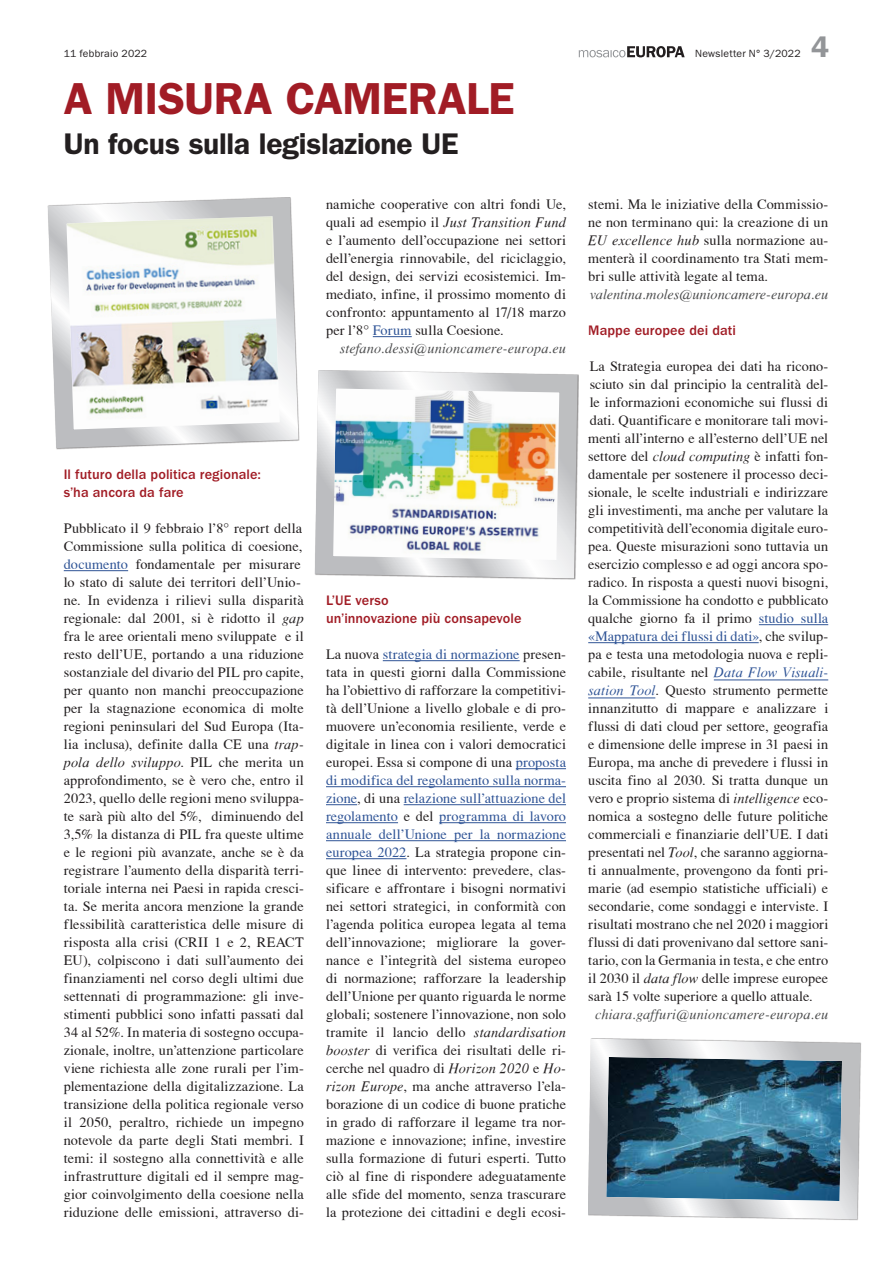
<style>
.page{position:relative;width:893px;height:1263px;background:#fff}
.page>*{position:absolute;margin:0;border:0;box-sizing:border-box;transform-origin:0 0}
.t1{font:600 45px "ITC Franklin Gothic Std";letter-spacing:-.01em;color:#a11c25}
.t2{font:600 30px "ITC Franklin Gothic Std";letter-spacing:-.01em;color:#231f20}
.t3{font:600 30px "ITC Franklin Gothic Std";color:#939598}
.t4{font:14.25px/18px "T Acc LAD";letter-spacing:.01em;color:#231f20;text-align:justify}
.t5{font:14.25px "T Acc LAD Italic";letter-spacing:.005em;color:#4b4c4d}
.t6{font:500 14.25px/18px "ITC Franklin Gothic Std";letter-spacing:.005em;color:#a11c25}
.t7{font:14.25px "T Acc LAD Italic";letter-spacing:.01em;color:#231f20}
.t8{font:10.5px "ITC Franklin Gothic Std";letter-spacing:.015em;color:#231f20}
.s1{color:#2f5496}
.s2{font-family:"T Acc LAD Italic"}
.s3{font-family:"T Acc LAD"}
.s4{font-family:"T Acc LAD Italic";color:#2f5496}
</style>
<div class="page">
<svg style="left:579px;top:46px;width:106px;height:11px"></svg>
<hr style="left:373px;top:336px;width:39px;height:1px;background:#2f5496">
<hr style="left:383px;top:660px;width:137px;height:1px;background:#2f5496">
<hr style="left:516px;top:768px;width:50px;height:1px;background:#2f5496">
<hr style="left:326px;top:786px;width:240px;height:1px;background:#2f5496">
<hr style="left:326px;top:804px;width:31px;height:1px;background:#2f5496">
<hr style="left:404px;top:804px;width:162px;height:1px;background:#2f5496">
<hr style="left:326px;top:822px;width:72px;height:1px;background:#2f5496">
<hr style="left:439px;top:822px;width:127px;height:1px;background:#2f5496">
<hr style="left:326px;top:840px;width:240px;height:1px;background:#2f5496">
<hr style="left:326px;top:858px;width:80px;height:1px;background:#2f5496">
<hr style="left:64px;top:570px;width:64px;height:1px;background:#2f5496">
<hr style="left:759px;top:624px;width:69px;height:1px;background:#2f5496">
<hr style="left:588px;top:642px;width:171px;height:1px;background:#2f5496">
<hr style="left:714px;top:680px;width:114px;height:1px;background:#2f5496">
<hr style="left:588px;top:698px;width:67px;height:1px;background:#2f5496">
<svg style="left:47px;top:197px;width:253px;height:253px"></svg>
<svg style="left:588px;top:1038px;width:273px;height:183px;background:#668596"></svg>
<img style="left:314px;top:370px;width:265px;height:210px">
<p class="t8" style="left:64px;top:48px;width:85px">11 febbraio 2022</p>
<p class="t8" style="left:695px;top:48px;width:107px">Newsletter N° 3/2022</p>
<h1 class="t1" style="left:64px;top:72px;width:452px">A MISURA CAMERALE</h1>
<h2 class="t2" style="left:64px;top:126px;width:396px">Un focus sulla legislazione UE</h2>
<h2 class="t3" style="left:811px;top:29px;width:19px">4</h2>
<p class="t6" style="left:64px;top:465px;width:199px">Il futuro della politica regionale: s’ha ancora da fare</p>
<p class="t4" style="left:64px;top:519px;width:242px;text-align:left">Pubblicato il 9 febbraio l’8° report della Commissione sulla politica di coesione, <span class="s1">documento</span> fondamentale per misurare lo stato di salute dei territori dell’Unio&shy;ne. In evidenza i rilievi sulla disparità regionale: dal 2001, si è ridotto il <span class="s2">gap </span>fra le aree orientali meno sviluppate e il resto dell’UE, portando a una riduzione sostanziale del divario del PIL pro capite, per quanto non manchi preoccupazione per la stagnazione economica di molte regioni peninsulari del Sud Europa (Ita&shy;lia inclusa), definite dalla CE una <span class="s2">trap-</span></p>
<p class="t7" style="left:64px;top:754px;width:241px">pola dello sviluppo<span class="s3">. PIL che merita un</span></p>
<p class="t4" style="left:64px;top:771px;width:242px">approfondimento, se è vero che, entro il 2023, quello delle regioni meno sviluppa&shy;te sarà più alto del 5%, diminuendo del 3,5% la distanza di PIL fra queste ultime e le regioni più avanzate, anche se è da registrare l’aumento della disparità terri&shy;toriale interna nei Paesi in rapida cresci&shy;ta. Se merita ancora menzione la grande flessibilità caratteristica delle misure di risposta alla crisi (CRII 1 e 2, REACT EU), colpiscono i dati sull’aumento dei finanziamenti nel corso degli ultimi due settennati di programmazione: gli inve&shy;stimenti pubblici sono infatti passati dal 34 al 52%. In materia di sostegno occupa&shy;zionale, inoltre, un’attenzione particolare viene richiesta alle zone rurali per l’im&shy;plementazione della digitalizzazione. La transizione della politica regionale verso il 2050, peraltro, richiede un impegno notevole da parte degli Stati membri. I temi: il sostegno alla connettività e alle infrastrutture digitali ed il sempre mag&shy;gior coinvolgimento della coesione nella riduzione delle emissioni, attraverso di-</p>
<p class="t4" style="left:326px;top:195px;width:242px">namiche cooperative con altri fondi Ue,</p>
<p class="t7" style="left:326px;top:214px;width:242px"><span class="s3">quali ad esempio il</span> Just Transition Fund</p>
<p class="t4" style="left:326px;top:231px;width:241px">e l’aumento dell’occupazione nei settori dell’energia rinnovabile, del riciclaggio, del design, dei servizi ecosistemici. Im&shy;mediato, infine, il prossimo momento di confronto: appuntamento al 17/18 marzo per l’8° <span class="s1">Forum</span> sulla Coesione.</p>
<p class="t5" style="left:340px;top:340px;width:228px">stefano.dessi@unioncamere-europa.eu</p>
<p class="t6" style="left:326px;top:591px;width:197px">L’UE verso<br>un’innovazione più consapevole</p>
<p class="t4" style="left:326px;top:645px;width:242px">La nuova <span class="s1">strategia di normazione</span> presen&shy;tata in questi giorni dalla Commissione ha l’obiettivo di rafforzare la competitivi&shy;tà dell’Unione a livello globale e di pro&shy;muovere un’economia resiliente, verde e digitale in linea con i valori democratici europei. Essa si compone di una <span class="s1">proposta di modifica del regolamento sulla norma&shy;zione</span>, di una <span class="s1">relazione sull’attuazione del regolamento</span> e del <span class="s1">programma di lavoro annuale dell’Unione per la normazione europea 2022</span>. La strategia propone cin&shy;que linee di intervento: prevedere, clas&shy;sificare e affrontare i bisogni normativi nei settori strategici, in conformità con l’agenda politica europea legata al tema dell’innovazione; migliorare la gover&shy;nance e l’integrità del sistema europeo di normazione; rafforzare la leadership dell’Unione per quanto riguarda le norme globali; sostenere l’innovazione, non solo tramite il lancio dello <span class="s2">standardisation booster</span> di verifica dei risultati delle ri&shy;cerche nel quadro di <span class="s2">Horizon 2020</span> e <span class="s2">Ho&shy;rizon Europe</span>, ma anche attraverso l’ela&shy;borazione di un codice di buone pratiche in grado di rafforzare il legame tra nor&shy;mazione e innovazione; infine, investire sulla formazione di futuri esperti. Tutto ciò al fine di rispondere adeguatamente alle sfide del momento, senza trascurare la protezione dei cittadini e degli ecosi-</p>
<p class="t4" style="left:588px;top:195px;width:241px">stemi. Ma le iniziative della Commissio&shy;ne non terminano qui: la creazione di un <span class="s2">EU excellence hub</span> sulla normazione au&shy;menterà il coordinamento tra Stati mem&shy;bri sulle attività legate al tema.</p>
<p class="t5" style="left:590px;top:286px;width:240px">valentina.moles@unioncamere-europa.eu</p>
<p class="t6" style="left:588px;top:321px;width:149px">Mappe europee dei dati</p>
<p class="t4" style="left:588px;top:357px;width:242px">La Strategia europea dei dati ha ricono&shy;sciuto sin dal principio la centralità del&shy;le informazioni economiche sui flussi di dati. Quantificare e monitorare tali movi&shy;menti all’interno e all’esterno dell’UE nel settore del <span class="s2">cloud computing</span> è infatti fon&shy;damentale per sostenere il processo deci&shy;sionale, le scelte industriali e indirizzare gli investimenti, ma anche per valutare la competitività dell’economia digitale euro&shy;pea. Queste misurazioni sono tuttavia un esercizio complesso e ad oggi ancora spo&shy;radico. In risposta a questi nuovi bisogni, la Commissione ha condotto e pubblicato qualche giorno fa il primo <span class="s1">studio sulla «Mappatura dei flussi di dati»</span>, che svilup&shy;pa e testa una metodologia nuova e repli&shy;cabile, risultante nel <span class="s4">Data Flow Visuali&shy;sation Tool</span>. Questo strumento permette innanzitutto di mappare e analizzare i flussi di dati cloud per settore, geografia e dimensione delle imprese in 31 paesi in Europa, ma anche di prevedere i flussi in uscita fino al 2030. Si tratta dunque un vero e proprio sistema di <span class="s2">intelligence</span> eco&shy;nomica a sostegno delle future politiche commerciali e finanziarie dell’UE. I dati presentati nel <span class="s2">Tool</span>, che saranno aggiorna&shy;ti annualmente, provengono da fonti pri&shy;marie (ad esempio statistiche ufficiali) e secondarie, come sondaggi e interviste. I risultati mostrano che nel 2020 i maggiori flussi di dati provenivano dal settore sani&shy;tario, con la Germania in testa, e che entro il 2030 il <span class="s2">data flow</span> delle imprese europee sarà 15 volte superiore a quello attuale.</p>
<p class="t5" style="left:595px;top:1006px;width:235px">chiara.gaffuri@unioncamere-europa.eu</p>
</div>
